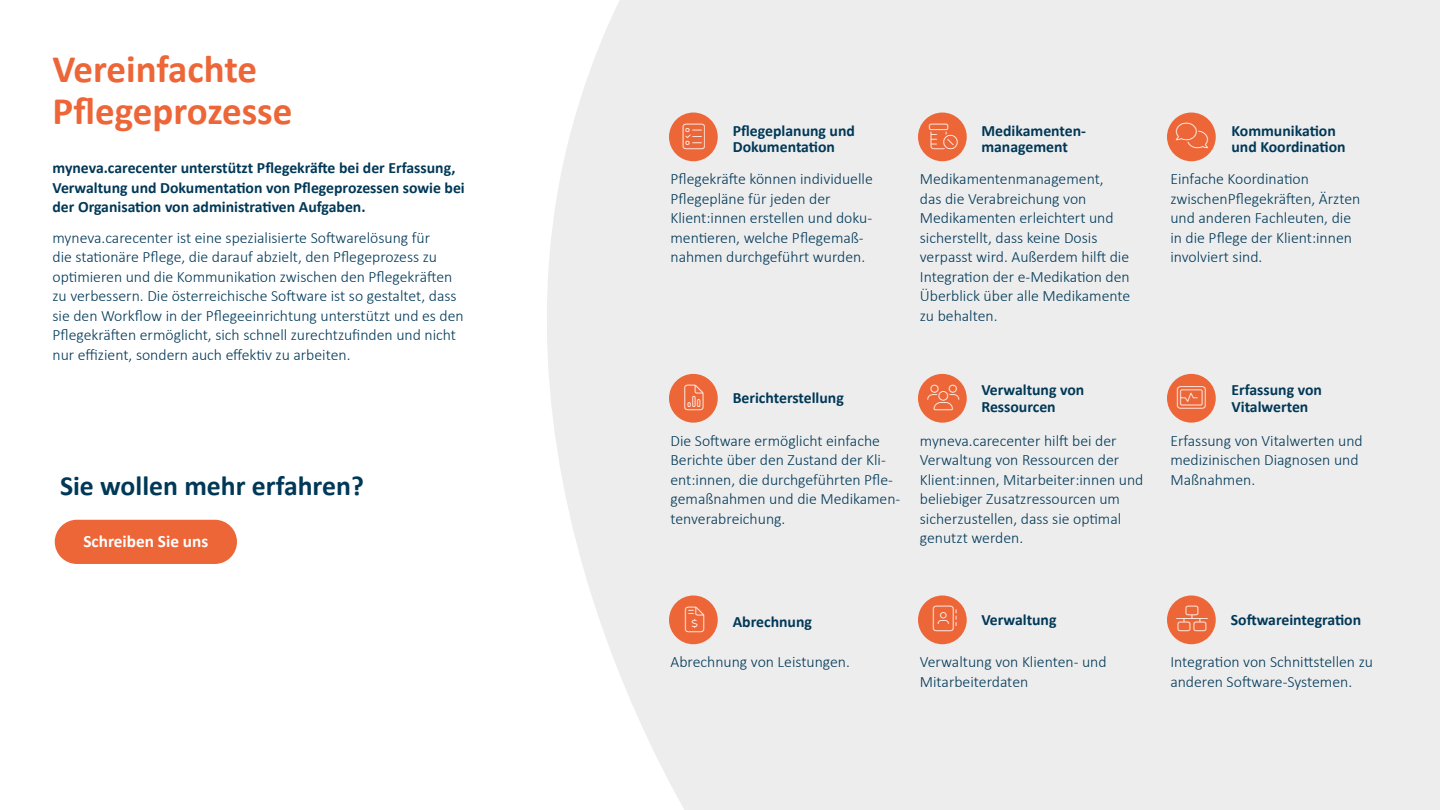
<style>
.page{position:relative;width:1440px;height:810px;background:#fff}
.page>*{position:absolute;margin:0;border:0;box-sizing:border-box;transform-origin:0 0}
.t1{font:700 39px/42px "Calibri";color:#ed6638}
.t2{font:700 27.75px "Calibri";color:#003857}
.t3{font:700 17.25px "Calibri";color:#fff}
.t4{font:300 15.75px/19.5px "Calibri";color:#003857}
.t5{font:700 15.75px/16.5px "Calibri";color:#003857}
</style>
<div class="page">
<div style="left:55px;top:520px;width:182px;height:44px;background:#ed6638;border-radius:22px"></div>
<div style="left:547px;top:0;width:893px;height:810px;background:#ededed"></div>
<div style="left:669px;top:113px;width:49px;height:48px;background:#ed6638;border-radius:50%"></div>
<div style="left:669px;top:374px;width:49px;height:49px;background:#ed6638;border-radius:50%"></div>
<div style="left:669px;top:596px;width:49px;height:48px;background:#ed6638;border-radius:50%"></div>
<div style="left:918px;top:113px;width:49px;height:48px;background:#ed6638;border-radius:50%"></div>
<div style="left:918px;top:374px;width:49px;height:49px;background:#ed6638;border-radius:50%"></div>
<div style="left:918px;top:596px;width:49px;height:48px;background:#ed6638;border-radius:50%"></div>
<div style="left:1167px;top:113px;width:49px;height:48px;background:#ed6638;border-radius:50%"></div>
<div style="left:1167px;top:374px;width:49px;height:49px;background:#ed6638;border-radius:50%"></div>
<div style="left:1167px;top:596px;width:49px;height:48px;background:#ed6638;border-radius:50%"></div>
<h1 class="t1" style="left:52px;top:46px;width:242px">Vereinfachte<br>Pflegeprozesse</h1>
<p class="t5" style="left:52px;top:158px;width:414px;line-height:19.5px">myneva.carecenter unterstützt Pflegekräfte bei der Erfassung,<br>Verwaltung und Dokumentation von Pflegeprozessen sowie bei der Organisation von administrativen Aufgaben.</p>
<p class="t4" style="left:52px;top:228px;width:413px">myneva.carecenter ist eine spezialisierte Softwarelösung für<br>die stationäre Pflege, die darauf abzielt, den Pflegeprozess zu optimieren und die Kommunikation zwischen den Pflegekräften zu verbessern. Die österreichische Software ist so gestaltet, dass sie den Workflow in der Pflegeeinrichtung unterstützt und es den Pflegekräften ermöglicht, sich schnell zurechtzufinden und nicht nur effizient, sondern auch effektiv zu arbeiten.</p>
<h2 class="t2" style="left:60px;top:466px;width:305px">Sie wollen mehr erfahren?</h2>
<p class="t3" style="left:83px;top:529px;width:126px">Schreiben Sie uns</p>
<p class="t5" style="left:733px;top:122px;width:124px">Pflegeplanung und<br>Dokumentation</p>
<p class="t5" style="left:981px;top:122px;width:106px">Medikamenten&shy;management</p>
<p class="t5" style="left:1232px;top:122px;width:106px">Kommunikation</p>
<p class="t5" style="left:1232px;top:138px;width:116px">und Koordination</p>
<p class="t4" style="left:670px;top:169px;width:204px">Pflegekräfte können individuelle<br>Pflegepläne für jeden der<br>Klient:innen erstellen und doku&shy;mentieren, welche Pflegemaß&shy;nahmen durchgeführt wurden.</p>
<p class="t4" style="left:920px;top:169px;width:212px">Medikamentenmanagement,<br>das die Verabreichung von<br>Medikamenten erleichtert und sicherstellt, dass keine Dosis verpasst wird. Außerdem hilft die<br>Integration der e-Medikation den<br>Überblick über alle Medikamente zu behalten.</p>
<p class="t4" style="left:1170px;top:169px;width:192px">Einfache Koordination zwischenPflegekräften, Ärzten und anderen Fachleuten, die in die Pflege der Klient:innen involviert sind.</p>
<p class="t5" style="left:733px;top:389px;width:113px">Berichterstellung</p>
<p class="t5" style="left:981px;top:381px;width:104px">Verwaltung von<br>Ressourcen</p>
<p class="t5" style="left:1232px;top:381px;width:92px">Erfassung von<br>Vitalwerten</p>
<p class="t4" style="left:670px;top:431px;width:231px">Die Software ermöglicht einfache<br>Berichte über den Zustand der Kli&shy;ent:innen, die durchgeführten Pfle&shy;gemaßnahmen und die Medikamen&shy;tenverabreichung.</p>
<p class="t4" style="left:920px;top:431px;width:225px">myneva.carecenter hilft bei der<br>Verwaltung von Ressourcen der<br>Klient:innen, Mitarbeiter:innen und beliebiger Zusatzressourcen um sicherzustellen, dass sie optimal genutzt werden.</p>
<p class="t4" style="left:1170px;top:431px;width:194px">Erfassung von Vitalwerten und medizinischen Diagnosen und<br>Maßnahmen.</p>
<p class="t5" style="left:733px;top:613px;width:81px">Abrechnung</p>
<p class="t5" style="left:981px;top:611px;width:77px">Verwaltung</p>
<p class="t5" style="left:1231px;top:611px;width:132px">Softwareintegration</p>
<p class="t4" style="left:670px;top:652px;width:181px">Abrechnung von Leistungen.</p>
<p class="t4" style="left:920px;top:652px;width:188px">Verwaltung von Klienten- und<br>Mitarbeiterdaten</p>
<p class="t4" style="left:1170px;top:652px;width:204px">Integration von Schnittstellen zu anderen Software-Systemen.</p>
</div>
